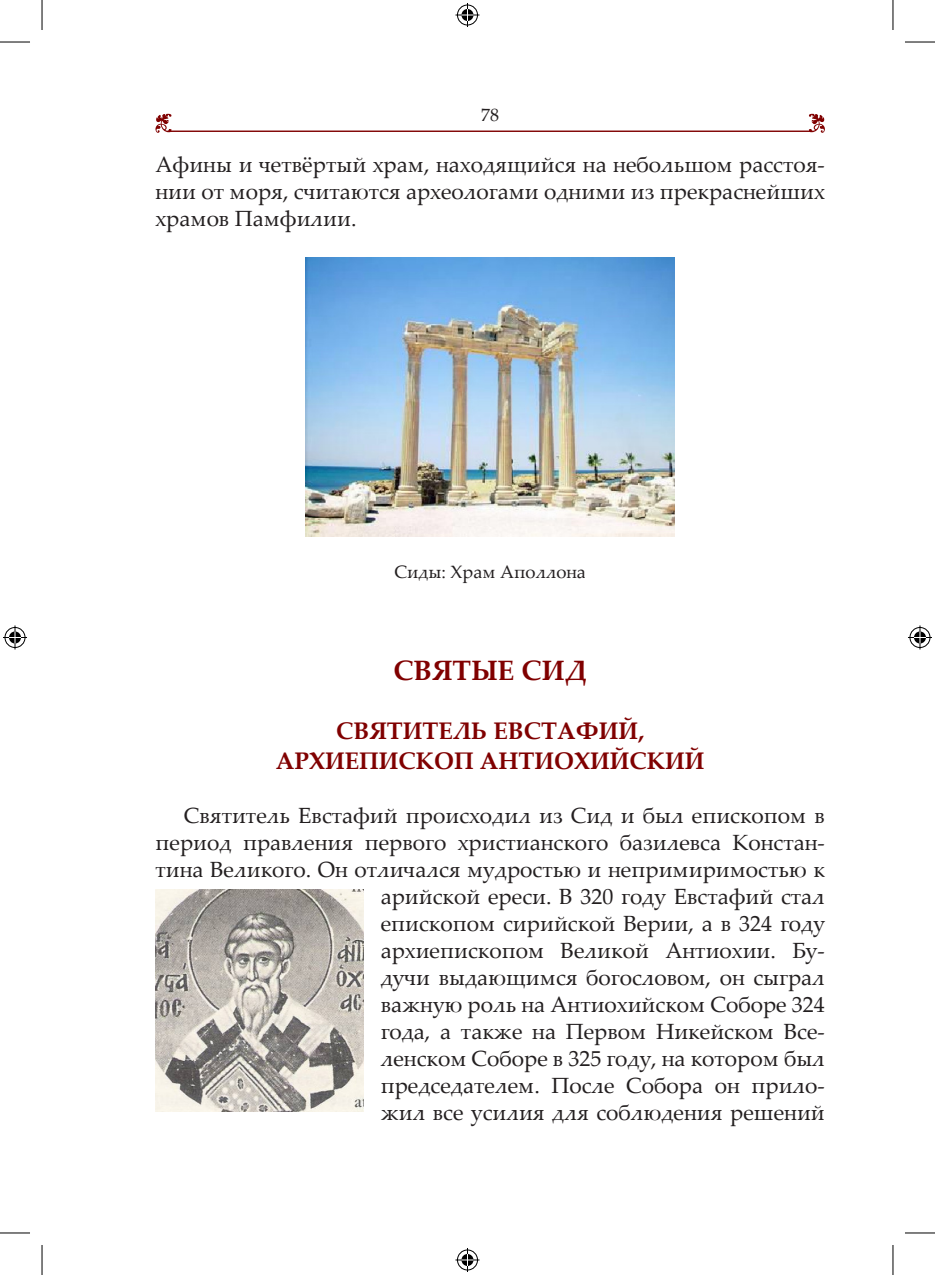
<style>
.page{position:relative;width:935px;height:1275px;background:#fff}
.page>*{position:absolute;margin:0;border:0;box-sizing:border-box;transform-origin:0 0}
.t1{font:700 28px "Palatino Linotype";color:#800000}
.t2{font:700 24px/29.4px "Palatino Linotype";color:#800000;text-align:center}
.t3{font:22px/27px "Palatino Linotype";color:#231f20;text-align:justify}
.t4{font:18px "Palatino Linotype";color:#231f20}
</style>
<div class="page">
<hr style="left:171px;top:130px;width:638px;height:2px;background:#800000">
<svg style="left:155px;top:114px;width:16px;height:19px"></svg>
<svg style="left:808px;top:114px;width:16px;height:19px"></svg>
<img style="left:306px;top:257px;width:368px;height:280px">
<img style="left:155px;top:889px;width:208px;height:223px">
<hr style="left:0;top:42px;width:30px;height:1px;background:#000">
<hr style="left:904px;top:42px;width:30px;height:1px;background:#000">
<hr style="left:0;top:1232px;width:30px;height:1px;background:#000">
<hr style="left:904px;top:1232px;width:30px;height:1px;background:#000">
<hr style="left:42px;top:0;width:1px;height:30px;background:#000">
<hr style="left:42px;top:1245px;width:1px;height:30px;background:#000">
<hr style="left:892px;top:0;width:1px;height:30px;background:#000">
<hr style="left:892px;top:1245px;width:1px;height:30px;background:#000">
<svg style="left:455px;top:3px;width:24px;height:24px"></svg>
<svg style="left:455px;top:1248px;width:24px;height:24px"></svg>
<svg style="left:3px;top:625px;width:24px;height:24px"></svg>
<svg style="left:908px;top:625px;width:23px;height:24px"></svg>
<p class="t4" style="left:481px;top:102px;width:19px">78</p>
<p class="t3" style="left:155px;top:150px;width:670px">Афины и четвёртый храм, находящийся на небольшом расстоя&shy;нии от моря, считаются археологами одними из прекраснейших храмов Памфилии.</p>
<p class="t4" style="left:394px;top:559px;width:193px">Сиды: Храм Аполлона</p>
<p class="t1" style="left:393px;top:651px;width:195px">СВЯТЫЕ СИД</p>
<p class="t2" style="left:276px;top:715px;width:430px">СВЯТИТЕЛЬ ЕВСТАФИЙ,<br>АРХИЕПИСКОП АНТИОХИЙСКИЙ</p>
<p class="t3" style="left:155px;top:800px;width:671px;text-align:right">Святитель Евстафий происходил из Сид и был епископом в период правления первого христианского базилевса Констан&shy;тина Великого. Он отличался мудростью и непримиримостью к арийской ереси. В 320 году Евстафий стал<br>епископом сирийской Верии, а в 324 году<br>архиепископом Великой Антиохии. Бу-<br>дучи выдающимся богословом, он сыграл<br>важную роль на Антиохийском Соборе 324<br>года, а также на Первом Никейском Все-<br>ленском Соборе в 325 году, на котором был<br>председателем. После Собора он прило-<br>жил все усилия для соблюдения решений</p>
</div>
